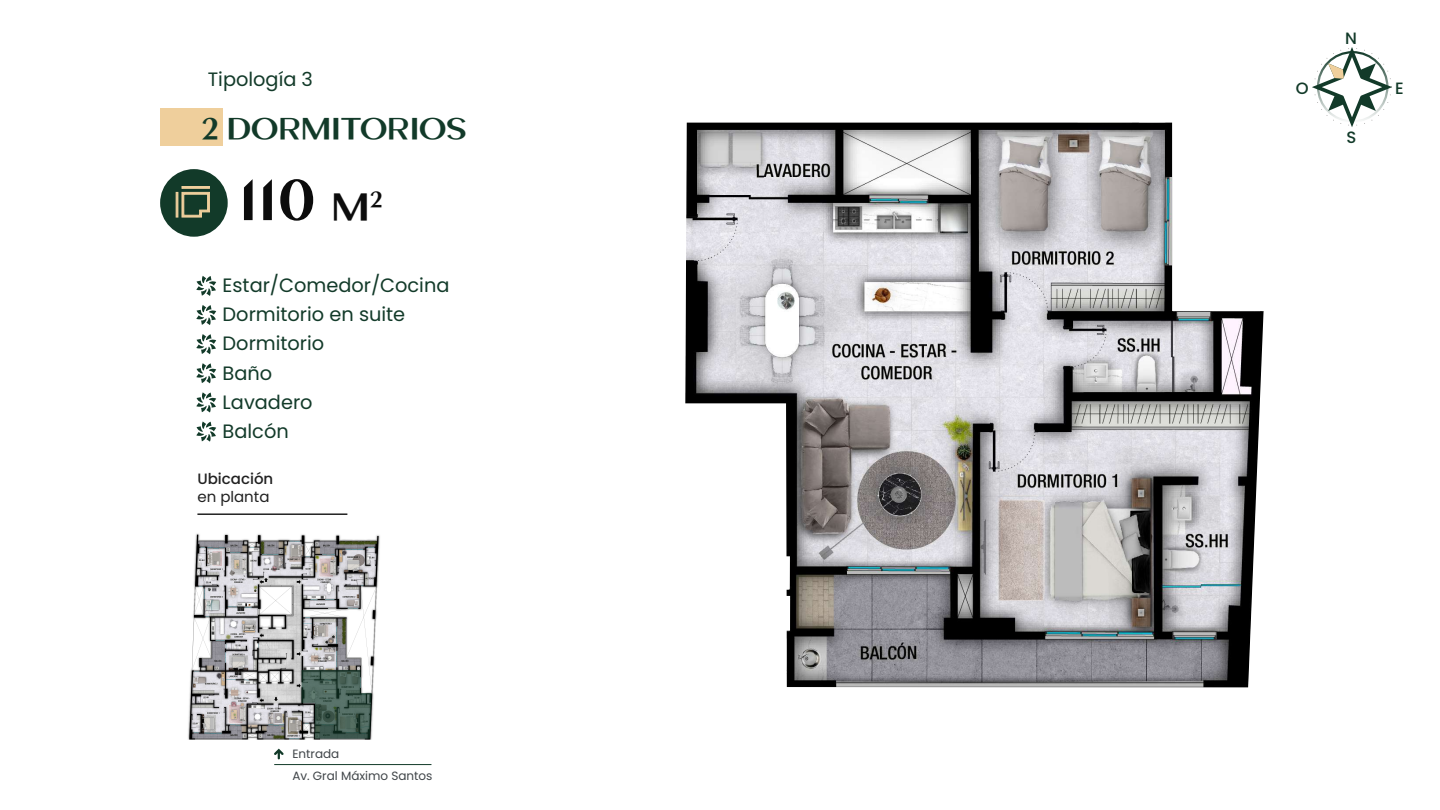
<style>
.page{position:relative;width:1440px;height:810px;background:#fff}
.page>*{position:absolute;margin:0;border:0;box-sizing:border-box;transform-origin:0 0}
.t1{font:700 56.1px "Mansory";color:#0c0c0c}
.t2{font:700 30px "Mansory";letter-spacing:-.01em;color:#123a29}
.t3{font:19.35px/29.1px "Poppins";color:#123a29}
.t4{font:500 16.42px "Poppins";color:#123a29}
.t5{font:500 15px "Poppins";color:#212121}
.t6{font:15px "Poppins";color:#212121}
.t7{font:12px "Poppins";color:#3f4448}
.s1{font-size:37.88px}
</style>
<div class="page">
<svg style="left:1312px;top:47px;width:80px;height:80px"></svg>
<hr style="left:197px;top:513px;width:150px;height:2px;background:#212121">
<div style="left:160px;top:109px;width:63px;height:37px;background:#efcf9c"></div>
<div style="left:160px;top:169px;width:68px;height:68px;background:#123a29;border-radius:50%"></div>
<svg style="left:181px;top:192px;width:29px;height:26px"></svg>
<div style="left:182px;top:186px;width:28px;height:3px;background:#efcf9c;border:1px solid #efcf9c"></div>
<div style="left:176px;top:192px;width:2px;height:25px;background:#efcf9c;border:1px solid #efcf9c"></div>
<img style="left:188px;top:533px;width:192px;height:207px">
<svg style="left:301px;top:670px;width:71px;height:69px"></svg>
<hr style="left:274px;top:764px;width:157px;height:1px;background:#123a29">
<svg style="left:274px;top:749px;width:10px;height:10px"></svg>
<svg style="left:196px;top:276px;width:20px;height:20px"></svg>
<svg style="left:196px;top:305px;width:20px;height:20px"></svg>
<svg style="left:196px;top:334px;width:20px;height:20px"></svg>
<svg style="left:196px;top:363px;width:20px;height:20px"></svg>
<svg style="left:196px;top:392px;width:20px;height:21px"></svg>
<svg style="left:196px;top:421px;width:20px;height:21px"></svg>
<img style="left:685px;top:123px;width:579px;height:564px">
<p class="t3" style="left:208px;top:65px;width:107px">Tipología 3</p>
<h2 class="t2" style="left:200px;top:109px;width:268px">2 DORMITORIOS</h2>
<h1 class="t1" style="left:239px;top:163px;width:145px">110 <span class="s1">M</span><sup>2</sup></h1>
<p class="t3" style="left:223px;top:271px;width:228px">Estar/Comedor/Cocina<br>Dormitorio en suite<br>Dormitorio<br>Baño<br>Lavadero<br>Balcón</p>
<p class="t5" style="left:197px;top:470px;width:77px">Ubicación</p>
<p class="t6" style="left:197px;top:488px;width:74px">en planta</p>
<p class="t7" style="left:292px;top:747px;width:49px">Entrada</p>
<p class="t7" style="left:292px;top:769px;width:142px">Av. Gral Máximo Santos</p>
<p class="t4" style="left:1345px;top:28px;width:13px">N</p>
<p class="t4" style="left:1296px;top:78px;width:14px">O</p>
<p class="t4" style="left:1395px;top:78px;width:10px">E</p>
<p class="t4" style="left:1347px;top:128px;width:11px">S</p>
</div>
